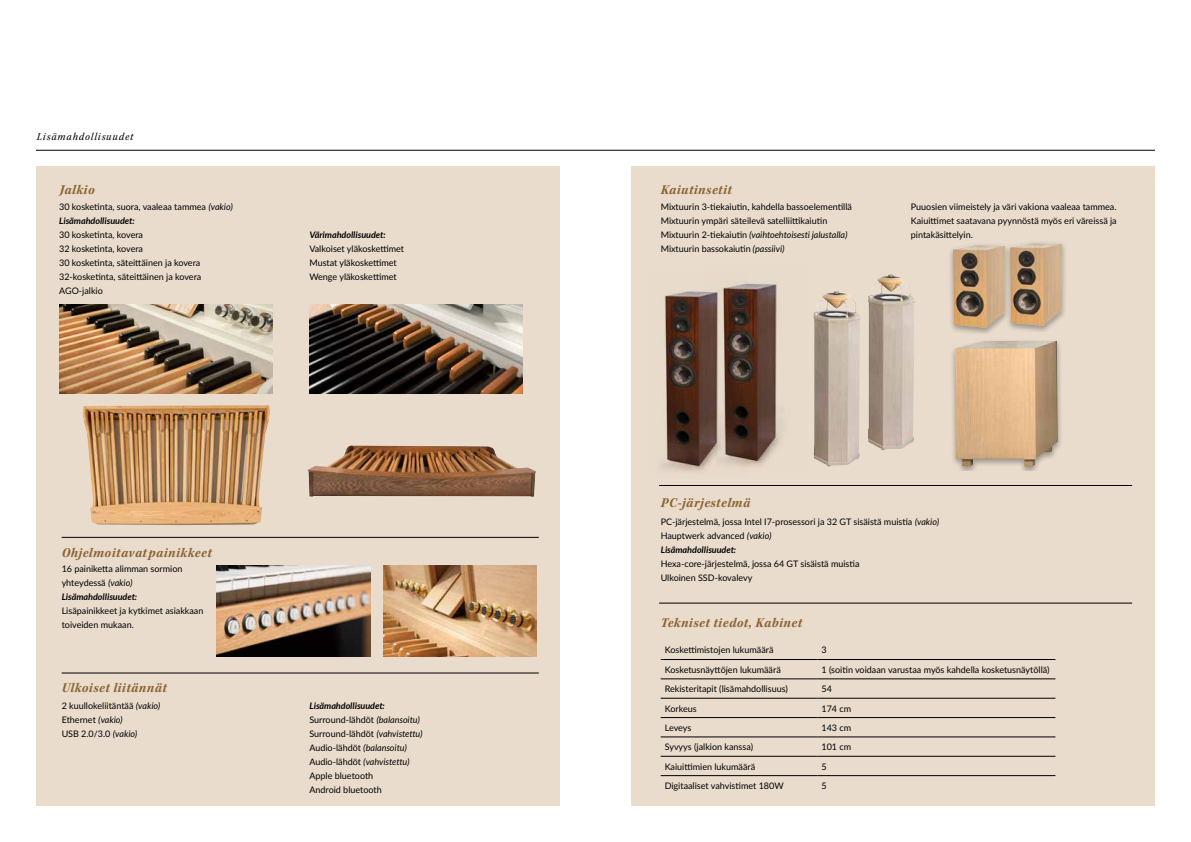
<style>
.page{position:relative;width:1191px;height:842px;background:#fff}
.page>*{position:absolute;margin:0;border:0;box-sizing:border-box;transform-origin:0 0}
.t1{font:14px "Kepler Std Bold Scn It";letter-spacing:.03em;color:#8d6534}
.t2{font:11px "Kepler Std Scn It";letter-spacing:.08em;color:#000}
.t3{font:9px/14px "Lato";color:#000}
.t4{font:italic 700 9px "Lato";color:#000}
.s1{font-style:italic}
.s2{font-weight:700;font-style:italic}
</style>
<div class="page">
<div style="left:36px;top:166px;width:523px;height:640px;background:#e9dccd"></div>
<div style="left:631px;top:166px;width:524px;height:640px;background:#e9dccd"></div>
<hr style="left:659px;top:485px;width:473px;height:1px;background:#000">
<hr style="left:62px;top:537px;width:477px;height:1px;background:#000">
<img style="left:82px;top:405px;width:188px;height:120px">
<img style="left:308px;top:445px;width:228px;height:52px">
<img style="left:60px;top:304px;width:212px;height:89px">
<img style="left:309px;top:304px;width:213px;height:89px">
<hr style="left:659px;top:603px;width:473px;height:1px;background:#000">
<hr style="left:660px;top:659px;width:157px;height:1px;background:#000">
<hr style="left:817px;top:659px;width:238px;height:1px;background:#000">
<hr style="left:660px;top:679px;width:157px;height:1px;background:#000">
<hr style="left:817px;top:679px;width:238px;height:1px;background:#000">
<hr style="left:660px;top:698px;width:157px;height:1px;background:#000">
<hr style="left:817px;top:698px;width:238px;height:1px;background:#000">
<hr style="left:660px;top:717px;width:157px;height:1px;background:#000">
<hr style="left:817px;top:717px;width:238px;height:1px;background:#000">
<hr style="left:660px;top:737px;width:157px;height:1px;background:#000">
<hr style="left:817px;top:737px;width:238px;height:1px;background:#000">
<hr style="left:660px;top:756px;width:157px;height:1px;background:#000">
<hr style="left:817px;top:756px;width:238px;height:1px;background:#000">
<hr style="left:660px;top:775px;width:157px;height:1px;background:#000">
<hr style="left:817px;top:775px;width:238px;height:1px;background:#000">
<hr style="left:36px;top:150px;width:1119px;height:1px;background:#000">
<img style="left:383px;top:565px;width:153px;height:91px">
<img style="left:216px;top:565px;width:154px;height:91px">
<hr style="left:62px;top:673px;width:477px;height:1px;background:#000">
<img style="left:661px;top:291px;width:44px;height:181px">
<img style="left:665px;top:292px;width:40px;height:173px">
<img style="left:705px;top:283px;width:79px;height:186px">
<img style="left:723px;top:284px;width:53px;height:176px">
<img style="left:813px;top:291px;width:48px;height:175px">
<img style="left:868px;top:274px;width:47px;height:176px">
<div style="left:947px;top:242px;width:63px;height:92px;background:#000;opacity:.33"></div>
<img style="left:953px;top:245px;width:51px;height:83px">
<div style="left:1004px;top:240px;width:63px;height:92px;background:#000;opacity:.33"></div>
<img style="left:1009px;top:243px;width:53px;height:83px">
<div style="left:949px;top:338px;width:114px;height:133px;background:#000;opacity:.33"></div>
<img style="left:955px;top:341px;width:103px;height:126px">
<p class="t2" style="left:37px;top:130px;width:98px">Lisämahdollisuudet</p>
<h1 class="t1" style="left:60px;top:182px;width:36px">Jalkio</h1>
<p class="t3" style="left:59px;top:199px;width:175px">30 kosketinta, suora, vaaleaa tammea <span class="s1">(vakio)<br></span><span class="s2">Lisämahdollisuudet:</span></p>
<p class="t3" style="left:59px;top:227px;width:144px">30 kosketinta, kovera<br>32 kosketinta, kovera<br>30 kosketinta, säteittäinen ja kovera<br>32-kosketinta, säteittäinen ja kovera<br>AGO-jalkio</p>
<p class="t4" style="left:309px;top:229px;width:77px">Värimahdollisuudet:</p>
<p class="t3" style="left:309px;top:241px;width:96px">Valkoiset yläkoskettimet<br>Mustat yläkoskettimet<br>Wenge yläkoskettimet</p>
<h1 class="t1" style="left:62px;top:545px;width:152px">Ohjelmoitavat painikkeet</h1>
<p class="t3" style="left:62px;top:562px;width:122px">16 painiketta alimman sormion yhteydessä <span class="s1">(vakio)<br></span><span class="s2">Lisämahdollisuudet:</span></p>
<p class="t3" style="left:62px;top:604px;width:143px">Lisäpainikkeet ja kytkimet asiakkaan toiveiden mukaan.</p>
<h1 class="t1" style="left:62px;top:680px;width:107px">Ulkoiset liitännät</h1>
<p class="t3" style="left:62px;top:698px;width:100px">2 kuullokeliitäntää <span class="s1">(vakio)<br></span>Ethernet <span class="s1">(vakio)<br></span>USB 2.0/3.0 <span class="s1">(vakio)</span></p>
<p class="t3" style="left:309px;top:698px;width:115px"><span class="s2">Lisämahdollisuudet:<br></span>Surround-lähdöt <span class="s1">(balansoitu)<br></span>Surround-lähdöt <span class="s1">(vahvistettu)<br></span>Audio-lähdöt <span class="s1">(balansoitu)<br></span>Audio-lähdöt <span class="s1">(vahvistettu)<br></span>Apple bluetooth<br>Android bluetooth</p>
<h1 class="t1" style="left:660px;top:182px;width:73px">Kaiutinsetit</h1>
<p class="t3" style="left:660px;top:199px;width:193px">Mixtuurin 3-tiekaiutin, kahdella bassoelementillä Mixtuurin ympäri säteilevä satelliittikaiutin Mixtuurin 2-tiekaiutin <span class="s1">(vaihtoehtoisesti jalustalla)<br></span>Mixtuurin bassokaiutin <span class="s1">(passiivi)</span></p>
<p class="t3" style="left:911px;top:199px;width:207px;text-align:justify">Puuosien viimeistely ja väri vakiona vaaleaa tammea.<br>Kaiuittimet saatavana pyynnöstä myös eri väreissä ja pintakäsittelyin.</p>
<h1 class="t1" style="left:660px;top:495px;width:91px">PC-järjestelmä</h1>
<p class="t3" style="left:660px;top:514px;width:280px">PC-järjestelmä, jossa Intel I7-prosessori ja 32 GT sisäistä muistia <span class="s1">(vakio)<br></span>Hauptwerk advanced <span class="s1">(vakio)<br></span><span class="s2">Lisämahdollisuudet:</span></p>
<p class="t3" style="left:660px;top:556px;width:200px">Hexa-core-järjestelmä, jossa 64 GT sisäistä muistia<br>Ulkoinen SSD-kovalevy</p>
<h1 class="t1" style="left:660px;top:615px;width:143px">Tekniset tiedot, Kabinet</h1>
<p class="t3" style="left:664px;top:643px;width:110px">Koskettimistojen lukumäärä</p>
<p class="t3" style="left:821px;top:643px;width:7px">3</p>
<p class="t3" style="left:664px;top:662px;width:118px">Kosketusnäyttöjen lukumäärä</p>
<p class="t3" style="left:821px;top:662px;width:229px">1 (soitin voidaan varustaa myös kahdella kosketusnäytöllä)</p>
<p class="t3" style="left:664px;top:681px;width:125px">Rekisteritapit (lisämahdollisuus)</p>
<p class="t3" style="left:821px;top:681px;width:12px">54</p>
<p class="t3" style="left:664px;top:701px;width:33px">Korkeus</p>
<p class="t3" style="left:821px;top:701px;width:31px">174 cm</p>
<p class="t3" style="left:664px;top:720px;width:28px">Leveys</p>
<p class="t3" style="left:821px;top:720px;width:31px">143 cm</p>
<p class="t3" style="left:664px;top:739px;width:90px">Syvyys (jalkion kanssa)</p>
<p class="t3" style="left:821px;top:739px;width:31px">101 cm</p>
<p class="t3" style="left:664px;top:759px;width:92px">Kaiuittimien lukumäärä</p>
<p class="t3" style="left:821px;top:759px;width:7px">5</p>
<p class="t3" style="left:664px;top:778px;width:120px">Digitaaliset vahvistimet 180W</p>
<p class="t3" style="left:821px;top:778px;width:7px">5</p>
</div>
